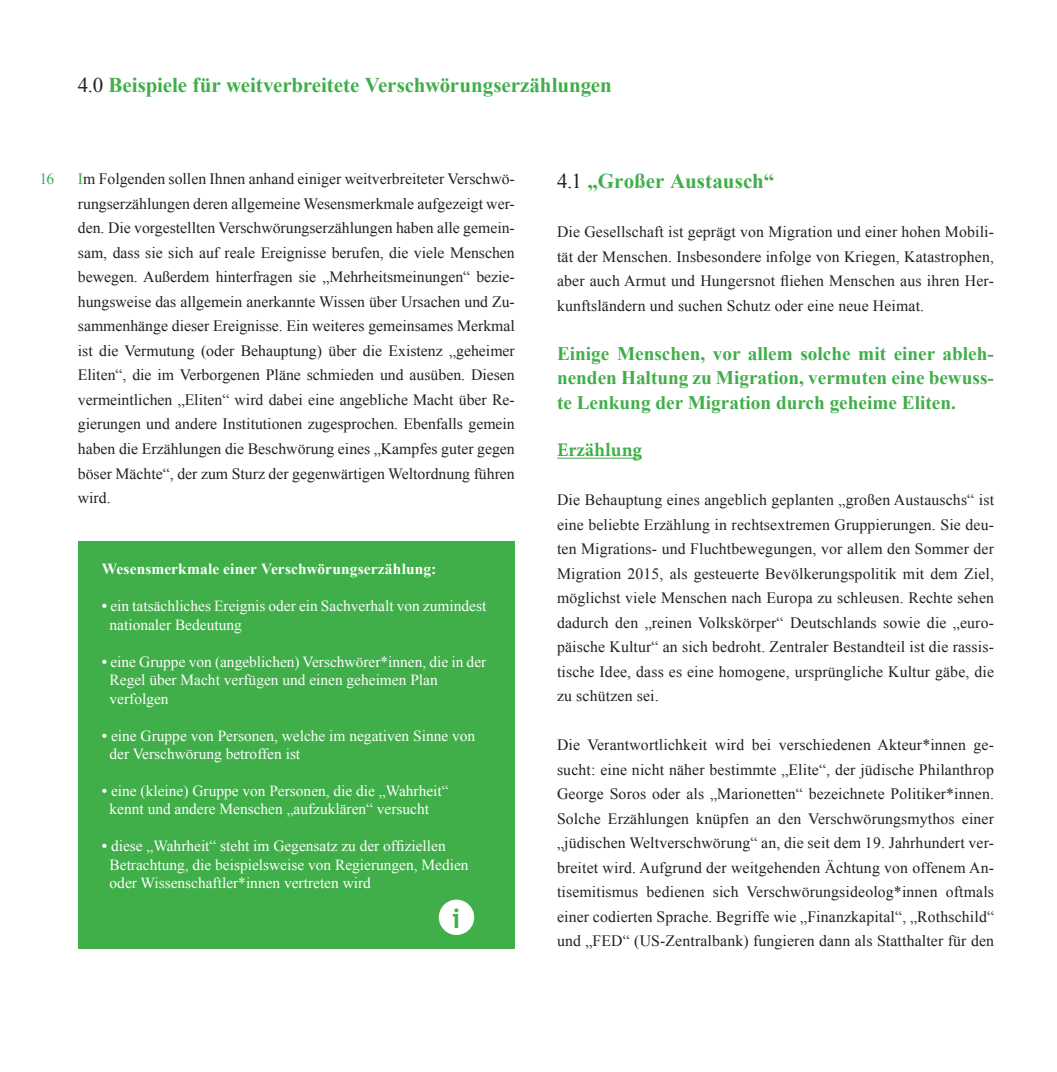
<style>
.page{position:relative;width:1057px;height:1072px;background:#fff}
.page>*{position:absolute;margin:0;border:0;box-sizing:border-box;transform-origin:0 0}
.t1{font:700 27.3px "Trebuchet MS";color:#40ae49}
.t2{font:700 21px "Times New Roman";letter-spacing:-.005em;color:#40ae49}
.t3{font:700 19.25px/24.5px "Times New Roman";color:#40ae49;text-align:justify}
.t4{font:700 19.25px "Minion Pro";letter-spacing:.01em;color:#40ae49}
.t5{font:15.75px/24.5px "Times New Roman";letter-spacing:.01em;color:#231f20;text-align:justify}
.t6{font:15.75px "Times New Roman";color:#40ae49}
.t7{font:15.4px "Times New Roman";color:#fff}
.t8{font:700 15.4px "Times New Roman";letter-spacing:.01em;color:#fff}
.s1{font-weight:400;color:#231f20}
.s2{color:#40ae49}
.s3{font-weight:700}
</style>
<div class="page">
<hr style="left:557px;top:457px;width:85px;height:1px;background:#40ae49">
<div style="left:78px;top:541px;width:437px;height:408px;background:#40ae49"></div>
<div style="left:439px;top:899px;width:35px;height:36px;background:#fff;border-radius:50%"></div>
<p class="t2" style="left:78px;top:71px;width:535px"><span class="s1">4.0</span> Beispiele für weitverbreitete Verschwörungserzählungen</p>
<p class="t6" style="left:39px;top:168px;width:16px">16</p>
<p class="t5" style="left:78px;top:167px;width:438px"><span class="s2">I</span>m Folgenden sollen Ihnen anhand einiger weitverbreiteter Verschwö&shy;rungserzählungen deren allgemeine Wesensmerkmale aufgezeigt wer&shy;den. Die vorgestellten Verschwörungserzählungen haben alle gemein&shy;sam, dass sie sich auf reale Ereignisse berufen, die viele Menschen bewegen. Außerdem hinterfragen sie „Mehrheitsmeinungen“ bezie&shy;hungsweise das allgemein anerkannte Wissen über Ursachen und Zu&shy;sammenhänge dieser Ereignisse. Ein weiteres gemeinsames Merkmal ist die Vermutung (oder Behauptung) über die Existenz „geheimer Eliten“, die im Verborgenen Pläne schmieden und ausüben. Diesen vermeintlichen „Eliten“ wird dabei eine angebliche Macht über Re&shy;gierungen und andere Institutionen zugesprochen. Ebenfalls gemein haben die Erzählungen die Beschwörung eines „Kampfes guter gegen böser Mächte“, der zum Sturz der gegenwärtigen Weltordnung führen wird.</p>
<p class="t8" style="left:102px;top:558px;width:336px">Wesensmerkmale einer Verschwörungserzählung:</p>
<p class="t7" style="left:102px;top:595px;width:386px"><span class="s3">•</span> ein tatsächliches Ereignis oder ein Sachverhalt von zumindest</p>
<p class="t7" style="left:110px;top:614px;width:134px">nationaler Bedeutung</p>
<p class="t7" style="left:102px;top:651px;width:386px"><span class="s3">•</span> eine Gruppe von (angeblichen) Verschwörer*innen, die in der</p>
<p class="t7" style="left:110px;top:669px;width:330px">Regel über Macht verfügen und einen geheimen Plan</p>
<p class="t7" style="left:110px;top:688px;width:61px">verfolgen</p>
<p class="t7" style="left:102px;top:725px;width:375px"><span class="s3">•</span> eine Gruppe von Personen, welche im negativen Sinne von</p>
<p class="t7" style="left:110px;top:743px;width:192px">der Verschwörung betroffen ist</p>
<p class="t7" style="left:102px;top:780px;width:348px"><span class="s3">•</span> eine (kleine) Gruppe von Personen, die die „Wahrheit“</p>
<p class="t7" style="left:110px;top:799px;width:321px">kennt und andere Menschen „aufzuklären“ versucht</p>
<p class="t7" style="left:102px;top:836px;width:345px"><span class="s3">•</span> diese „Wahrheit“ steht im Gegensatz zu der offiziellen</p>
<p class="t7" style="left:110px;top:854px;width:360px">Betrachtung, die beispielsweise von Regierungen, Medien</p>
<p class="t7" style="left:110px;top:873px;width:263px">oder Wissenschaftler*innen vertreten wird</p>
<p class="t1" style="left:452px;top:901px;width:10px">i</p>
<p class="t2" style="left:557px;top:166px;width:219px"><span class="s1">4.1</span> „Großer Austausch“</p>
<p class="t5" style="left:557px;top:219px;width:438px">Die Gesellschaft ist geprägt von Migration und einer hohen Mobili&shy;tät der Menschen. Insbesondere infolge von Kriegen, Katastrophen, aber auch Armut und Hungersnot fliehen Menschen aus ihren Her&shy;kunftsländern und suchen Schutz oder eine neue Heimat.</p>
<p class="t3" style="left:557px;top:340px;width:438px">Einige Menschen, vor allem solche mit einer ableh&shy;nenden Haltung zu Migration, vermuten eine bewuss&shy;te Lenkung der Migration durch geheime Eliten.</p>
<p class="t4" style="left:557px;top:436px;width:87px">Erzählung</p>
<p class="t5" style="left:557px;top:487px;width:438px">Die Behauptung eines angeblich geplanten „großen Austauschs“ ist eine beliebte Erzählung in rechtsextremen Gruppierungen. Sie deu&shy;ten Migrations- und Fluchtbewegungen, vor allem den Sommer der Migration 2015, als gesteuerte Bevölkerungspolitik mit dem Ziel, möglichst viele Menschen nach Europa zu schleusen. Rechte sehen dadurch den „reinen Volkskörper“ Deutschlands sowie die „euro&shy;päische Kultur“ an sich bedroht. Zentraler Bestandteil ist die rassis&shy;tische Idee, dass es eine homogene, ursprüngliche Kultur gäbe, die zu schützen sei.</p>
<p class="t5" style="left:557px;top:732px;width:438px">Die Verantwortlichkeit wird bei verschiedenen Akteur*innen ge&shy;sucht: eine nicht näher bestimmte „Elite“, der jüdische Philanthrop George Soros oder als „Marionetten“ bezeichnete Politiker*innen.<br>Solche Erzählungen knüpfen an den Verschwörungsmythos einer „jüdischen Weltverschwörung“ an, die seit dem 19. Jahrhundert ver&shy;breitet wird. Aufgrund der weitgehenden Ächtung von offenem An&shy;tisemitismus bedienen sich Verschwörungsideolog*innen oftmals einer codierten Sprache. Begriffe wie „Finanzkapital“, „Rothschild“ und „FED“ (US-Zentralbank) fungieren dann als Statthalter für den</p>
</div>
